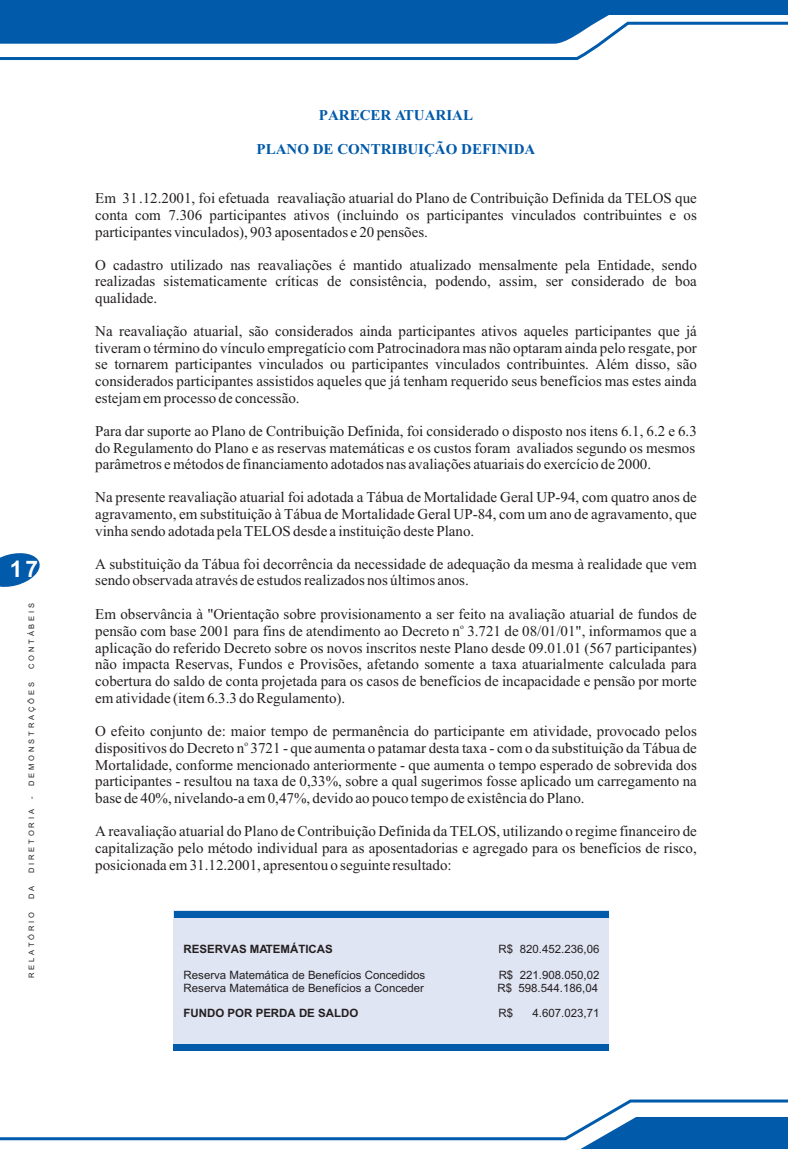
<style>
.page{position:relative;width:788px;height:1149px;background:#fff}
.page>*{position:absolute;margin:0;border:0;box-sizing:border-box;transform-origin:0 0}
.t1{font:700 22.8px "Arial";color:#fff}
.t2{font:15px/16.6px "Times New Roman";color:#231f20;text-align:justify}
.t3{font:700 15px "Times New Roman";color:#015aaa}
.t4{font:11.4px "Arial";color:#231f20}
.t5{font:700 11.4px "Arial";color:#231f20}
.t6{font:7.5px "Arial";letter-spacing:.39em;color:#231f20}
.t7{font:7.5px "Times New Roman";color:#231f20}
</style>
<div class="page">
<div style="left:174px;top:911px;width:434px;height:139px;background:#e0e5f3"></div>
<div style="left:174px;top:911px;width:434px;height:7px;background:#015aaa"></div>
<div style="left:174px;top:1044px;width:435px;height:7px;background:#015aaa"></div>
<svg style="left:0;top:553px;width:40px;height:34px"></svg>
<svg style="left:0;top:0;width:788px;height:60px"></svg>
<svg style="left:0;top:1099px;width:788px;height:50px"></svg>
<h1 class="t1" style="left:10px;top:560px;width:30px">17</h1>
<p class="t6" style="left:29px;top:669px;width:68px;rotate:-90deg">CONTÁBEIS</p>
<p class="t6" style="left:29px;top:799px;width:119px;rotate:-90deg">- DEMONSTRAÇÕES</p>
<p class="t6" style="left:29px;top:873px;width:66px;rotate:-90deg">DIRETORIA</p>
<p class="t6" style="left:29px;top:899px;width:15px;rotate:-90deg">D A</p>
<p class="t6" style="left:29px;top:978px;width:68px;rotate:-90deg">RELATÓRIO</p>
<p class="t3" style="left:319px;top:110px;width:156px">PARECER ATUARIAL</p>
<p class="t3" style="left:256px;top:143px;width:280px">PLANO DE CONTRIBUIÇÃO DEFINIDA</p>
<p class="t2" style="left:95px;top:191px;width:603px">Em 31.12.2001, foi efetuada reavaliação atuarial do Plano de Contribuição Definida da TELOS que conta com 7.306 participantes ativos (incluindo os participantes vinculados contribuintes e os participantes vinculados), 903 aposentados e 20 pensões.</p>
<p class="t2" style="left:95px;top:258px;width:603px">O cadastro utilizado nas reavaliações é mantido atualizado mensalmente pela Entidade, sendo realizadas sistematicamente críticas de consistência, podendo, assim, ser considerado de boa qualidade.</p>
<p class="t2" style="left:95px;top:324px;width:603px">Na reavaliação atuarial, são considerados ainda participantes ativos aqueles participantes que já tiveram o término do vínculo empregatício com Patrocinadora mas não optaram ainda pelo resgate, por se tornarem participantes vinculados ou participantes vinculados contribuintes. Além disso, são considerados participantes assistidos aqueles que já tenham requerido seus benefícios mas estes ainda estejam em processo de concessão.</p>
<p class="t2" style="left:95px;top:424px;width:603px">Para dar suporte ao Plano de Contribuição Definida, foi considerado o disposto nos itens 6.1, 6.2 e 6.3 do Regulamento do Plano e as reservas matemáticas e os custos foram avaliados segundo os mesmos parâmetros e métodos de financiamento adotados nas avaliações atuariais do exercício de 2000.</p>
<p class="t2" style="left:95px;top:490px;width:603px">Na presente reavaliação atuarial foi adotada a Tábua de Mortalidade Geral UP-94, com quatro anos de agravamento, em substituição à Tábua de Mortalidade Geral UP-84, com um ano de agravamento, que vinha sendo adotada pela TELOS desde a instituição deste Plano.</p>
<p class="t2" style="left:95px;top:557px;width:603px">A substituição da Tábua foi decorrência da necessidade de adequação da mesma à realidade que vem sendo observada através de estudos realizados nos últimos anos.</p>
<p class="t2" style="left:95px;top:607px;width:603px">Em observância à "Orientação sobre provisionamento a ser feito na avaliação atuarial de fundos de</p>
<p class="t7" style="left:460px;top:623px;width:5px">o</p>
<p class="t2" style="left:95px;top:624px;width:603px">pensão com base 2001 para fins de atendimento ao Decreto n 3.721 de 08/01/01", informamos que a aplicação do referido Decreto sobre os novos inscritos neste Plano desde 09.01.01 (567 participantes) não impacta Reservas, Fundos e Provisões, afetando somente a taxa atuarialmente calculada para cobertura do saldo de conta projetada para os casos de benefícios de incapacidade e pensão por morte em atividade (item 6.3.3 do Regulamento).</p>
<p class="t2" style="left:95px;top:724px;width:603px">O efeito conjunto de: maior tempo de permanência do participante em atividade, provocado pelos</p>
<p class="t7" style="left:244px;top:741px;width:5px">o</p>
<p class="t2" style="left:95px;top:741px;width:603px">dispositivos do Decreto n 3721 - que aumenta o patamar desta taxa - com o da substituição da Tábua de Mortalidade, conforme mencionado anteriormente - que aumenta o tempo esperado de sobrevida dos participantes - resultou na taxa de 0,33%, sobre a qual sugerimos fosse aplicado um carregamento na base de 40%, nivelando-a em 0,47%, devido ao pouco tempo de existência do Plano.</p>
<p class="t2" style="left:95px;top:824px;width:603px">A reavaliação atuarial do Plano de Contribuição Definida da TELOS, utilizando o regime financeiro de capitalização pelo método individual para as aposentadorias e agregado para os benefícios de risco, posicionada em 31.12.2001, apresentou o seguinte resultado:</p>
<p class="t5" style="left:184px;top:945px;width:151px">RESERVAS MATEMÁTICAS</p>
<p class="t4" style="left:498px;top:945px;width:102px">R$ 820.452.236,06</p>
<p class="t4" style="left:184px;top:971px;width:243px">Reserva Matemática de Benefícios Concedidos</p>
<p class="t4" style="left:498px;top:971px;width:102px">R$ 221.908.050,02</p>
<p class="t4" style="left:184px;top:983px;width:242px">Reserva Matemática de Benefícios a Conceder</p>
<p class="t4" style="left:497px;top:983px;width:102px">R$ 598.544.186,04</p>
<p class="t5" style="left:184px;top:1009px;width:176px">FUNDO POR PERDA DE SALDO</p>
<p class="t4" style="left:498px;top:1009px;width:16px">R$</p>
<p class="t4" style="left:532px;top:1009px;width:68px">4.607.023,71</p>
</div>
